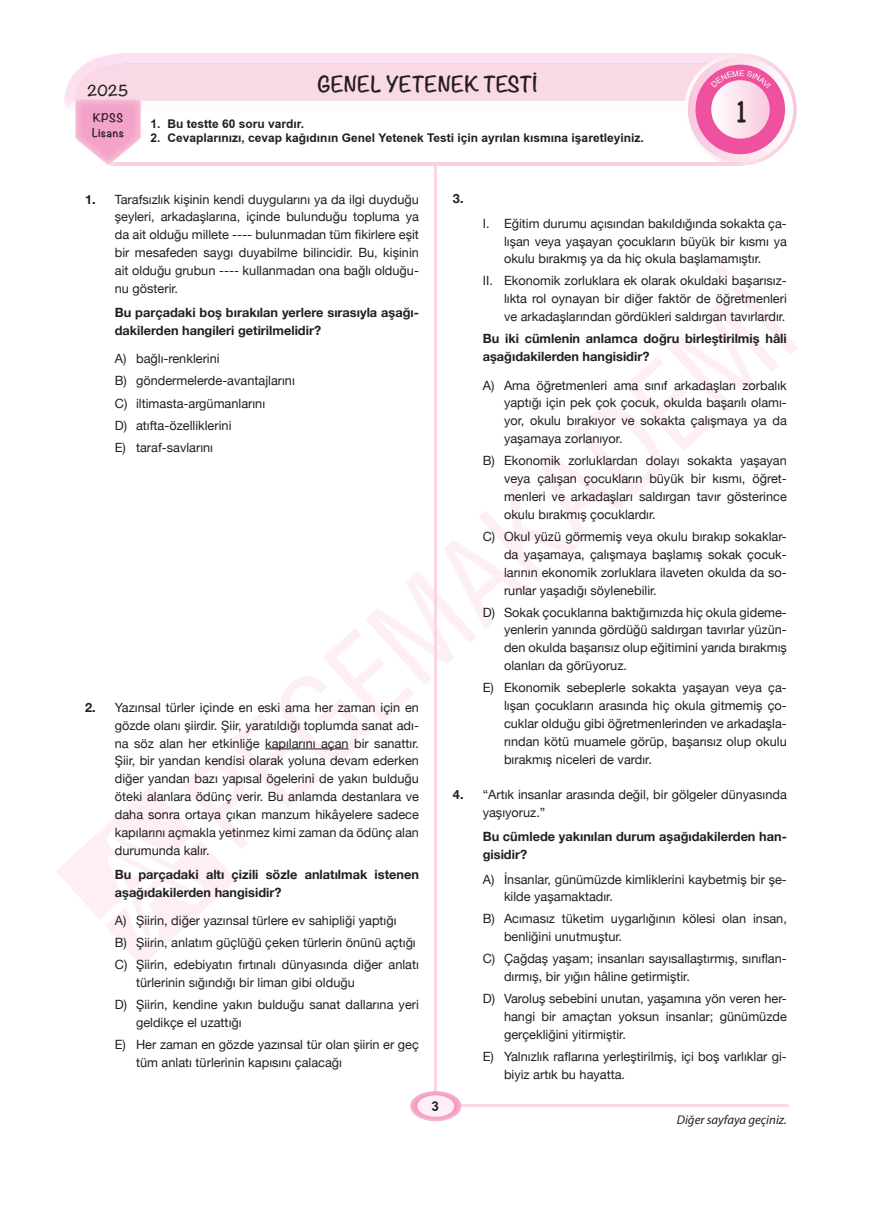
<style>
.page{position:relative;width:872px;height:1212px;background:#fff}
.page>*{position:absolute;margin:0;border:0;box-sizing:border-box;transform-origin:0 0}
.t1{font:31.5px "Chalkboard";color:#231f20}
.t2{font:700 19.5px "Noteworthy";color:#231f20}
.t3{font:700 13.5px "Noteworthy";color:#231f20}
.t4{font:700 13.5px "TR Arial";color:#231f20}
.t5{font:12.75px/17.9px "Helvetica Neue";color:#231f20;text-align:justify}
.t6{font:700 12.75px/17.9px "Helvetica Neue";color:#231f20}
.t7{font:italic 12.75px "Myriad Pro";color:#231f20}
.t8{font:700 12px "TR Arial";color:#231f20}
.t9{font:700 10.5px/14.7px "Noteworthy";letter-spacing:.05em;color:#231f20}
.s1{font-weight:700}
</style>
<div class="page">
<svg style="left:715px;top:264px;width:15px;height:15px"></svg>
<svg style="left:183px;top:572px;width:294px;height:277px"></svg>
<svg style="left:444px;top:283px;width:354px;height:347px"></svg>
<svg style="left:56px;top:785px;width:180px;height:181px"></svg>
<div style="left:430px;top:1103px;width:360px;height:6px;background:#fff;opacity:.75"></div>
<div style="left:434px;top:163px;width:6px;height:936px;background:#fff;opacity:.75"></div>
<div style="left:109px;top:161px;width:636px;height:7px;background:#fff"></div>
<div style="left:410px;top:1089px;width:54px;height:33px;background:#fff;opacity:.75"></div>
<div style="left:417px;top:1095px;width:37px;height:22px;background:#fdeff5;border-radius:50%"></div>
<hr style="left:265px;top:748px;width:84px;height:1px;background:#231f20">
<svg style="left:75px;top:53px;width:721px;height:113px"></svg>
<p class="t3" style="left:87px;top:79px;width:43px">2025</p>
<p class="t9" style="left:92px;top:110px;width:33px">KPSS<br>Lisans</p>
<h2 class="t2" style="left:317px;top:67px;width:221px">GENEL YETENEK TESTİ</h2>
<p class="t8" style="left:150px;top:115px;width:155px">1. Bu testte 60 soru vardır.</p>
<p class="t8" style="left:150px;top:129px;width:494px">2. Cevaplarınızı, cevap kağıdının Genel Yetenek Testi için ayrılan kısmına işaretleyiniz.</p>
<h1 class="t1" style="left:735px;top:92px;width:13px">1</h1>
<p class="t5" style="left:115px;top:191px;width:306px;text-indent:-30px"><span class="s1">1.</span> Tarafsızlık kişinin kendi duygularını ya da ilgi duyduğu şeyleri, arkadaşlarına, içinde bulunduğu topluma ya da ait olduğu millete ---- bulunmadan tüm fikirlere eşit bir mesafeden saygı duyabilme bilincidir. Bu, kişinin ait olduğu grubun ---- kullanmadan ona bağlı olduğu&shy;nu gösterir.</p>
<p class="t6" style="left:115px;top:304px;width:306px">Bu parçadaki boş bırakılan yerlere sırasıyla aşağı&shy;dakilerden hangileri getirilmelidir?</p>
<p class="t5" style="left:115px;top:348px;width:181px;line-height:22px;text-align:left">A) bağlı-renklerini<br>B) göndermelerde-avantajlarını<br>C) iltimasta-argümanlarını<br>D) atıfta-özelliklerini<br>E) taraf-savlarını</p>
<p class="t5" style="left:115px;top:699px;width:306px;text-indent:-30px"><span class="s1">2.</span> Yazınsal türler içinde en eski ama her zaman için en gözde olanı şiirdir. Şiir, yaratıldığı toplumda sanat adı&shy;na söz alan her etkinliğe kapılarını açan bir sanattır.<br>Şiir, bir yandan kendisi olarak yoluna devam ederken diğer yandan bazı yapısal ögelerini de yakın bulduğu öteki alanlara ödünç verir. Bu anlamda destanlara ve daha sonra ortaya çıkan manzum hikâyelere sadece kapılarını açmakla yetinmez kimi zaman da ödünç alan durumunda kalır.</p>
<p class="t6" style="left:115px;top:866px;width:306px">Bu parçadaki altı çizili sözle anlatılmak istenen aşağıdakilerden hangisidir?</p>
<p class="t5" style="left:115px;top:910px;width:306px;line-height:22px;text-align:left">A) Şiirin, diğer yazınsal türlere ev sahipliği yaptığı<br>B) Şiirin, anlatım güçlüğü çeken türlerin önünü açtığı<br>C) Şiirin, edebiyatın fırtınalı dünyasında diğer anlatı</p>
<p class="t5" style="left:115px;top:972px;width:306px;line-height:22px;text-indent:21px">türlerinin sığındığı bir liman gibi olduğu<br>D) Şiirin, kendine yakın bulduğu sanat dallarına yeri</p>
<p class="t5" style="left:115px;top:1012px;width:306px;line-height:22px;text-indent:21px">geldikçe el uzattığı<br>E) Her zaman en gözde yazınsal tür olan şiirin er geç</p>
<p class="t5" style="left:136px;top:1054px;width:207px">tüm anlatı türlerinin kapısını çalacağı</p>
<p class="t4" style="left:431px;top:1097px;width:9px">3</p>
<p class="t6" style="left:453px;top:190px;width:12px">3.</p>
<p class="t5" style="left:504px;top:215px;width:284px;text-indent:-21px">I. Eğitim durumu açısından bakıldığında sokakta ça&shy;lışan veya yaşayan çocukların büyük bir kısmı ya okulu bırakmış ya da hiç okula başlamamıştır.</p>
<p class="t5" style="left:504px;top:273px;width:284px;text-indent:-21px">II. Ekonomik zorluklara ek olarak okuldaki başarısız&shy;lıkta rol oynayan bir diğer faktör de öğretmenleri ve arkadaşlarından gördükleri saldırgan tavırlardır.</p>
<p class="t6" style="left:483px;top:330px;width:306px">Bu iki cümlenin anlamca doğru birleştirilmiş hâli aşağıdakilerden hangisidir?</p>
<p class="t5" style="left:504px;top:377px;width:284px;text-indent:-21px">A) Ama öğretmenleri ama sınıf arkadaşları zorbalık yaptığı için pek çok çocuk, okulda başarılı olamı&shy;yor, okulu bırakıyor ve sokakta çalışmaya ya da yaşamaya zorlanıyor.</p>
<p class="t5" style="left:504px;top:452px;width:284px;text-indent:-21px">B) Ekonomik zorluklardan dolayı sokakta yaşayan veya çalışan çocukların büyük bir kısmı, öğret&shy;menleri ve arkadaşları saldırgan tavır gösterince okulu bırakmış çocuklardır.</p>
<p class="t5" style="left:504px;top:528px;width:284px;text-indent:-21px">C) Okul yüzü görmemiş veya okulu bırakıp sokaklar&shy;da yaşamaya, çalışmaya başlamış sokak çocuk&shy;larının ekonomik zorluklara ilaveten okulda da so&shy;runlar yaşadığı söylenebilir.</p>
<p class="t5" style="left:504px;top:604px;width:284px;text-indent:-21px">D) Sokak çocuklarına baktığımızda hiç okula gideme&shy;yenlerin yanında gördüğü saldırgan tavırlar yüzün&shy;den okulda başarısız olup eğitimini yarıda bırakmış olanları da görüyoruz.</p>
<p class="t5" style="left:504px;top:679px;width:284px;text-indent:-21px">E) Ekonomik sebeplerle sokakta yaşayan veya ça&shy;lışan çocukların arasında hiç okula gitmemiş ço&shy;cuklar olduğu gibi öğretmenlerinden ve arkadaşla&shy;rından kötü muamele görüp, başarısız olup okulu bırakmış niceleri de vardır.</p>
<p class="t5" style="left:483px;top:787px;width:306px;text-indent:-30px"><span class="s1">4.</span> “Artık insanlar arasında değil, bir gölgeler dünyasında yaşıyoruz.”</p>
<p class="t6" style="left:483px;top:828px;width:306px">Bu cümlede yakınılan durum aşağıdakilerden han&shy;gisidir?</p>
<p class="t5" style="left:504px;top:871px;width:284px;text-indent:-21px">A) İnsanlar, günümüzde kimliklerini kaybetmiş bir şe&shy;kilde yaşamaktadır.</p>
<p class="t5" style="left:504px;top:911px;width:284px;text-indent:-21px">B) Acımasız tüketim uygarlığının kölesi olan insan, benliğini unutmuştur.</p>
<p class="t5" style="left:504px;top:951px;width:284px;text-indent:-21px">C) Çağdaş yaşam; insanları sayısallaştırmış, sınıflan&shy;dırmış, bir yığın hâline getirmiştir.</p>
<p class="t5" style="left:504px;top:991px;width:284px;text-indent:-21px">D) Varoluş sebebini unutan, yaşamına yön veren her&shy;hangi bir amaçtan yoksun insanlar; günümüzde gerçekliğini yitirmiştir.</p>
<p class="t5" style="left:504px;top:1048px;width:284px;text-indent:-21px">E) Yalnızlık raflarına yerleştirilmiş, içi boş varlıklar gi&shy;biyiz artık bu hayatta.</p>
<p class="t7" style="left:676px;top:1111px;width:112px">Diğer sayfaya geçiniz.</p>
</div>
